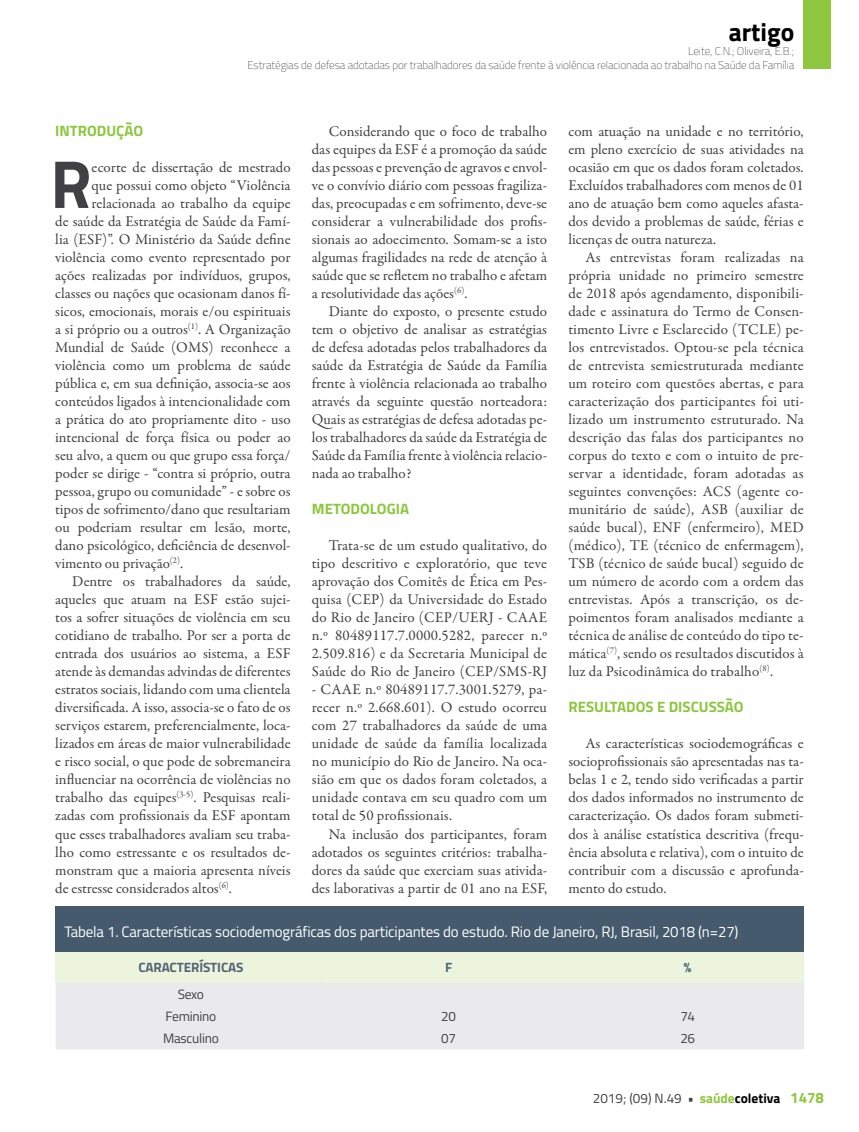
<style>
.page{position:relative;width:859px;height:1132px;background:#fff}
.page>*{position:absolute;margin:0;border:0;box-sizing:border-box;transform-origin:0 0}
.t1{font:700 67.95px "Titillium";color:#414042}
.t2{font:700 25.5px "Titillium";color:#000}
.t3{font:15.15px "Titillium";letter-spacing:-.01em;color:#fff}
.t4{font:15px/18px "Garamond Premr Pro";color:#414042;text-align:justify}
.t5{font:700 15px "Titillium";color:#8dc63f}
.t6{font:13.5px/22.2px "Titillium";letter-spacing:-.02em;color:#414042;text-align:center}
.t7{font:700 13.5px "Titillium";letter-spacing:-.01em;color:#546475}
.t8{font:100 11.25px/13.5px "Titillium";letter-spacing:-.01em;color:#414042;text-align:right}
.s1{font-weight:700}
.s2{font-weight:700;color:#8dc63f}
.s3{font-weight:700;color:#000}
.s4{font-weight:700;font-size:15px;color:#8dc63f}
</style>
<div class="page">
<div style="left:804px;top:0;width:27px;height:69px;background:#8dc63f"></div>
<div style="left:56px;top:951px;width:270px;height:31px;background:#ecf4de"></div>
<div style="left:326px;top:951px;width:478px;height:31px;background:#ecf4de"></div>
<div style="left:56px;top:982px;width:748px;height:67px;background:#eaeaec"></div>
<div style="left:56px;top:905px;width:748px;height:46px;background:#455a6c"></div>
<h2 class="t2" style="left:729px;top:12px;width:67px">artigo</h2>
<p class="t8" style="left:247px;top:44px;width:548px">Leite, C.N.; Oliveira, E.B.;<br>Estratégias de defesa adotadas por trabalhadores da saúde frente à violência relacionada ao trabalho na Saúde da Família</p>
<p class="t5" style="left:55px;top:119px;width:89px">INTRODUÇÃO</p>
<h1 class="t1" style="left:50px;top:132px;width:43px">R</h1>
<p class="t4" style="left:92px;top:158px;width:200px">ecorte de dissertação de mestrado</p>
<p class="t4" style="left:92px;top:176px;width:200px">que possui como objeto “Violência</p>
<p class="t4" style="left:92px;top:194px;width:200px">relacionada ao trabalho da equipe</p>
<p class="t4" style="left:55px;top:212px;width:237px">de saúde da Estratégia de Saúde da Famí-</p>
<p class="t4" style="left:55px;top:230px;width:237px">lia (ESF)”. O Ministério da Saúde define</p>
<p class="t4" style="left:55px;top:248px;width:237px">violência como evento representado por</p>
<p class="t4" style="left:55px;top:266px;width:237px">ações realizadas por indivíduos, grupos,</p>
<p class="t4" style="left:55px;top:284px;width:237px">classes ou nações que ocasionam danos fí-</p>
<p class="t4" style="left:55px;top:302px;width:237px">sicos, emocionais, morais e/ou espirituais</p>
<p class="t4" style="left:55px;top:320px;width:237px">a si próprio ou a outros<sup>(1)</sup>. A Organização</p>
<p class="t4" style="left:55px;top:338px;width:237px">Mundial de Saúde (OMS) reconhece a</p>
<p class="t4" style="left:55px;top:356px;width:237px">violência como um problema de saúde</p>
<p class="t4" style="left:55px;top:374px;width:237px">pública e, em sua definição, associa-se aos</p>
<p class="t4" style="left:55px;top:392px;width:237px">conteúdos ligados à intencionalidade com</p>
<p class="t4" style="left:55px;top:410px;width:237px">a prática do ato propriamente dito - uso</p>
<p class="t4" style="left:55px;top:428px;width:237px">intencional de força física ou poder ao</p>
<p class="t4" style="left:55px;top:446px;width:237px">seu alvo, a quem ou que grupo essa força/</p>
<p class="t4" style="left:55px;top:464px;width:237px">poder se dirige - “contra si próprio, outra</p>
<p class="t4" style="left:55px;top:482px;width:237px">pessoa, grupo ou comunidade” - e sobre os</p>
<p class="t4" style="left:55px;top:500px;width:237px">tipos de sofrimento/dano que resultariam</p>
<p class="t4" style="left:55px;top:518px;width:237px">ou poderiam resultar em lesão, morte,</p>
<p class="t4" style="left:55px;top:536px;width:237px">dano psicológico, deficiência de desenvol-</p>
<p class="t4" style="left:55px;top:554px;width:129px">vimento ou privação<sup>(2)</sup>.</p>
<p class="t4" style="left:72px;top:572px;width:220px">Dentre os trabalhadores da saúde,</p>
<p class="t4" style="left:55px;top:590px;width:237px">aqueles que atuam na ESF estão sujei-</p>
<p class="t4" style="left:55px;top:608px;width:237px">tos a sofrer situações de violência em seu</p>
<p class="t4" style="left:55px;top:626px;width:237px">cotidiano de trabalho. Por ser a porta de</p>
<p class="t4" style="left:55px;top:644px;width:237px">entrada dos usuários ao sistema, a ESF</p>
<p class="t4" style="left:55px;top:662px;width:237px">atende às demandas advindas de diferentes</p>
<p class="t4" style="left:55px;top:680px;width:237px">estratos sociais, lidando com uma clientela</p>
<p class="t4" style="left:55px;top:698px;width:237px">diversificada. A isso, associa-se o fato de os</p>
<p class="t4" style="left:55px;top:716px;width:237px">serviços estarem, preferencialmente, loca-</p>
<p class="t4" style="left:55px;top:734px;width:237px">lizados em áreas de maior vulnerabilidade</p>
<p class="t4" style="left:55px;top:752px;width:237px">e risco social, o que pode de sobremaneira</p>
<p class="t4" style="left:55px;top:770px;width:237px">influenciar na ocorrência de violências no</p>
<p class="t4" style="left:55px;top:788px;width:237px">trabalho das equipes<sup>(3-5)</sup>. Pesquisas reali-</p>
<p class="t4" style="left:55px;top:806px;width:237px">zadas com profissionais da ESF apontam</p>
<p class="t4" style="left:55px;top:824px;width:237px">que esses trabalhadores avaliam seu traba-</p>
<p class="t4" style="left:55px;top:842px;width:237px">lho como estressante e os resultados de-</p>
<p class="t4" style="left:55px;top:860px;width:237px">monstram que a maioria apresenta níveis</p>
<p class="t4" style="left:55px;top:878px;width:178px">de estresse considerados altos<sup>(6)</sup>.</p>
<p class="t4" style="left:312px;top:122px;width:237px;text-indent:17px">Considerando que o foco de trabalho das equipes da ESF é a promoção da saúde das pessoas e prevenção de agravos e envol&shy;ve o convívio diário com pessoas fragiliza&shy;das, preocupadas e em sofrimento, deve-se considerar a vulnerabilidade dos profis&shy;sionais ao adoecimento. Somam-se a isto algumas fragilidades na rede de atenção à saúde que se refletem no trabalho e afetam a resolutividade das ações<sup>(6)</sup>.</p>
<p class="t4" style="left:312px;top:302px;width:237px;text-indent:17px">Diante do exposto, o presente estudo tem o objetivo de analisar as estratégias de defesa adotadas pelos trabalhadores da saúde da Estratégia de Saúde da Família frente à violência relacionada ao trabalho através da seguinte questão norteadora:<br>Quais as estratégias de defesa adotadas pe&shy;los trabalhadores da saúde da Estratégia de Saúde da Família frente à violência relacio&shy;nada ao trabalho?</p>
<p class="t5" style="left:312px;top:497px;width:99px">METODOLOGIA</p>
<p class="t4" style="left:312px;top:536px;width:237px;text-indent:17px">Trata-se de um estudo qualitativo, do tipo descritivo e exploratório, que teve aprovação dos Comitês de Ética em Pes&shy;quisa (CEP) da Universidade do Estado do Rio de Janeiro (CEP/UERJ - CAAE n.º 80489117.7.0000.5282, parecer n.º 2.509.816) e da Secretaria Municipal de Saúde do Rio de Janeiro (CEP/SMS-RJ</p>
<p class="t4" style="left:312px;top:680px;width:237px">- CAAE n.º 80489117.7.3001.5279, pa&shy;recer n.º 2.668.601). O estudo ocorreu com 27 trabalhadores da saúde de uma unidade de saúde da família localizada no município do Rio de Janeiro. Na oca&shy;sião em que os dados foram coletados, a unidade contava em seu quadro com um total de 50 profissionais.</p>
<p class="t4" style="left:312px;top:824px;width:237px;text-indent:17px">Na inclusão dos participantes, foram adotados os seguintes critérios: trabalha&shy;dores da saúde que exerciam suas ativida&shy;des laborativas a partir de 01 ano na ESF,</p>
<p class="t4" style="left:568px;top:122px;width:237px">com atuação na unidade e no território, em pleno exercício de suas atividades na ocasião em que os dados foram coletados.<br>Excluídos trabalhadores com menos de 01 ano de atuação bem como aqueles afasta&shy;dos devido a problemas de saúde, férias e licenças de outra natureza.</p>
<p class="t4" style="left:568px;top:248px;width:237px;text-indent:17px">As entrevistas foram realizadas na própria unidade no primeiro semestre de 2018 após agendamento, disponibili&shy;dade e assinatura do Termo de Consen&shy;timento Livre e Esclarecido (TCLE) pe&shy;los entrevistados. Optou-se pela técnica de entrevista semiestruturada mediante um roteiro com questões abertas, e para caracterização dos participantes foi uti&shy;lizado um instrumento estruturado. Na descrição das falas dos participantes no corpus do texto e com o intuito de pre&shy;servar a identidade, foram adotadas as seguintes convenções: ACS (agente co&shy;munitário de saúde), ASB (auxiliar de saúde bucal), ENF (enfermeiro), MED (médico), TE (técnico de enfermagem), TSB (técnico de saúde bucal) seguido de um número de acordo com a ordem das entrevistas. Após a transcrição, os de&shy;poimentos foram analisados mediante a técnica de análise de conteúdo do tipo te&shy;mática<sup>(7)</sup>, sendo os resultados discutidos à luz da Psicodinâmica do trabalho<sup>(8)</sup>.</p>
<p class="t5" style="left:568px;top:695px;width:177px">RESULTADOS E DISCUSSÃO</p>
<p class="t4" style="left:568px;top:734px;width:237px;text-indent:17px">As características sociodemográficas e socioprofissionais são apresentadas nas ta&shy;belas 1 e 2, tendo sido verificadas a partir dos dados informados no instrumento de caracterização. Os dados foram submeti&shy;dos à análise estatística descritiva (frequ&shy;ência absoluta e relativa), com o intuito de contribuir com a discussão e aprofunda&shy;mento do estudo.</p>
<p class="t3" style="left:64px;top:920px;width:676px">Tabela 1. Características sociodemográficas dos participantes do estudo. Rio de Janeiro, RJ, Brasil, 2018 (n=27)</p>
<p class="t7" style="left:138px;top:956px;width:106px">CARACTERÍSTICAS</p>
<p class="t7" style="left:445px;top:956px;width:9px">F</p>
<p class="t7" style="left:684px;top:956px;width:9px">%</p>
<p class="t6" style="left:166px;top:981px;width:52px">Sexo<br>Feminino</p>
<p class="t6" style="left:441px;top:1004px;width:16px">20</p>
<p class="t6" style="left:680px;top:1004px;width:16px">74</p>
<p class="t6" style="left:163px;top:1026px;width:57px">Masculino</p>
<p class="t6" style="left:441px;top:1026px;width:16px">07</p>
<p class="t6" style="left:680px;top:1026px;width:16px">26</p>
<p class="t6" style="left:593px;top:1085px;width:233px">2019; (09) N.49 <span class="s1">•</span> <span class="s2">saúde</span><span class="s3">coletiva</span> <span class="s4">1478</span></p>
</div>
